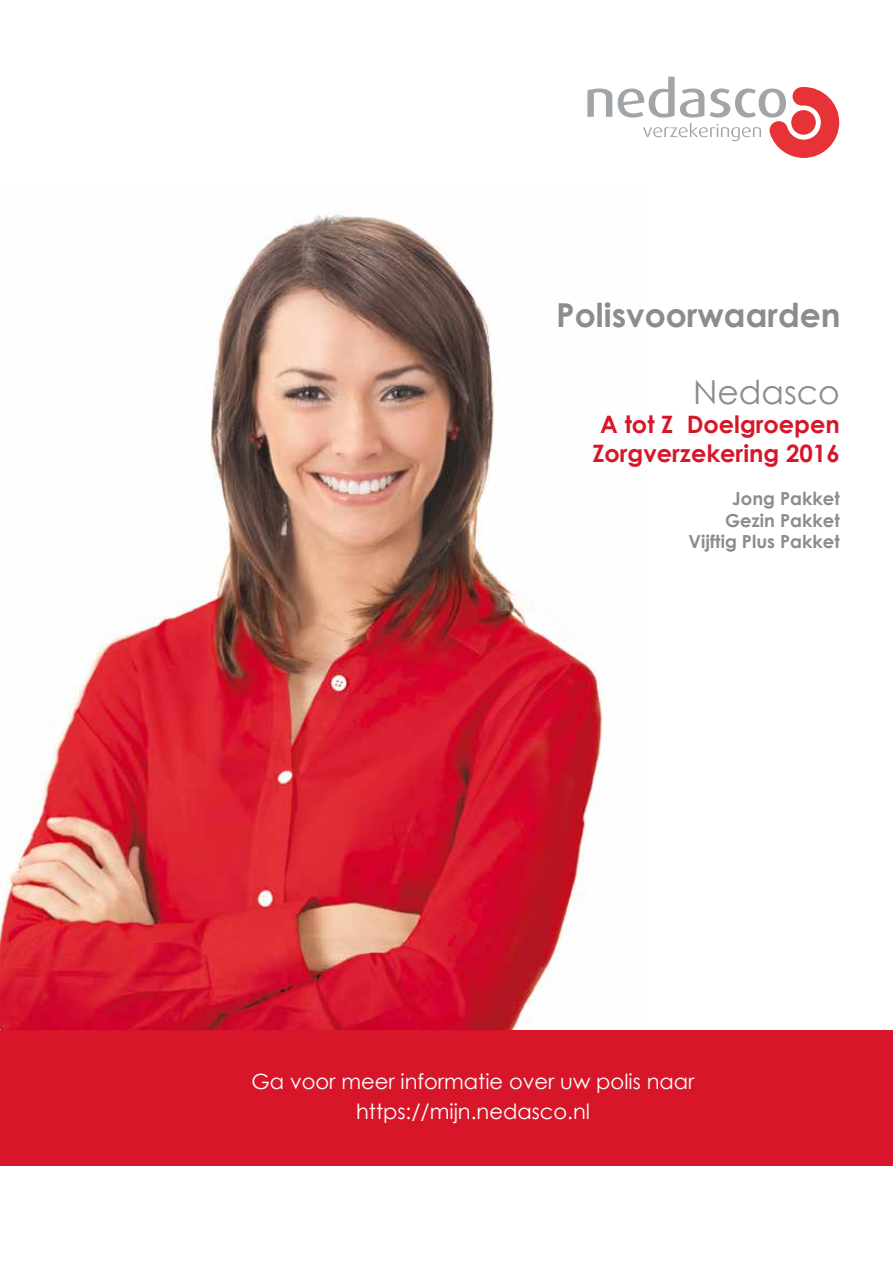
<style>
.page{position:relative;width:893px;height:1263px;background:#fff}
.page>*{position:absolute;margin:0;border:0;box-sizing:border-box;transform-origin:0 0}
.t1{font:700 33px "Century Gothic";color:#8b8c8e}
.t2{font:33px "Century Gothic";color:#8b8c8e}
.t3{font:700 24px/28.8px "Century Gothic";color:#d71729;text-align:center}
.t4{font:21px/30px "Century Gothic";color:#fff;text-align:center}
.t5{font:700 18px/21.6px "Century Gothic";color:#8b8c8e;text-align:right}
</style>
<div class="page">
<img style="left:0;top:214px;width:603px;height:816px">
<svg style="left:587px;top:89px;width:25px;height:28px"></svg>
<svg style="left:618px;top:77px;width:221px;height:81px"></svg>
<div style="left:0;top:1030px;width:893px;height:135px;background:#d71729"></div>
<h1 class="t1" style="left:556px;top:290px;width:286px">Polisvoorwaarden</h1>
<h1 class="t2" style="left:693px;top:369px;width:148px">Nedasco</h1>
<p class="t3" style="left:593px;top:409px;width:249px">A tot Z Doelgroepen<br>Zorgverzekering 2016</p>
<p class="t5" style="left:689px;top:487px;width:153px">Jong Pakket<br>Gezin Pakket<br>Vijftig Plus Pakket</p>
<p class="t4" style="left:252px;top:1066px;width:444px">Ga voor meer informatie over uw polis naar https://mijn.nedasco.nl</p>
</div>
